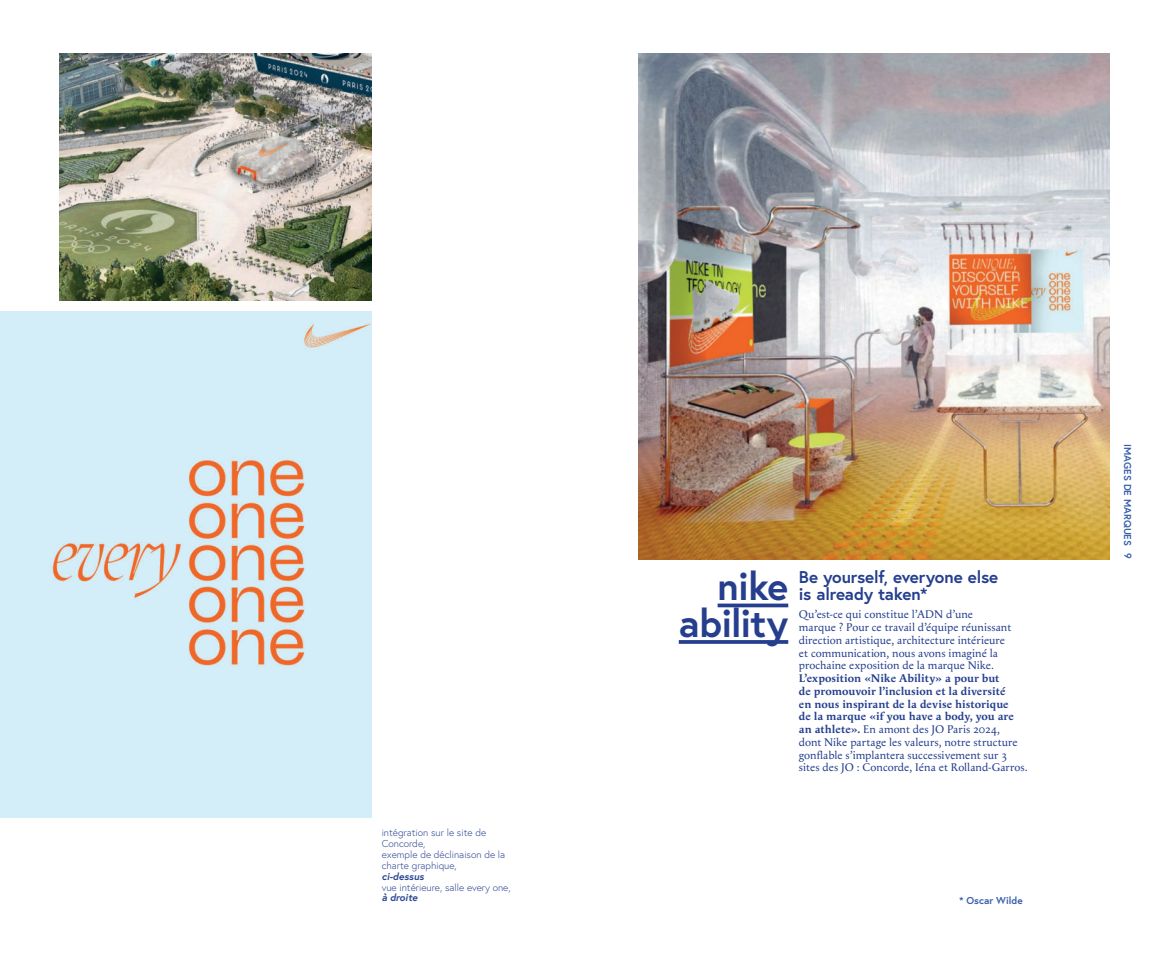
<style>
.page{position:relative;width:1170px;height:957px;background:#fff}
.page>*{position:absolute;margin:0;border:0;box-sizing:border-box;transform-origin:0 0}
.t1{font:700 39px/36.5px "Europa";letter-spacing:-.025em;color:#253f8e;text-align:right}
.t2{font:700 17px/17px "Europa";letter-spacing:-.01em;color:#253f8e}
.t3{font:700 11.5px/12.8px "Apolline Std";letter-spacing:-.005em;color:#253f8e}
.t4{font:11.5px/12.8px "Apolline Std";letter-spacing:.005em;color:#253f8e}
.t5{font:300 10px/10.9px "Europa";color:#2a4692}
.t6{font:700 10px "Europa";color:#395eab}
.t7{font:italic 700 10px "Europa";color:#2a4692}
.s1{font-weight:400}
</style>
<div class="page">
<img style="left:60px;top:53px;width:311px;height:248px">
<img style="left:0;top:311px;width:371px;height:506px">
<svg style="left:717px;top:603px;width:71px;height:4px"></svg>
<svg style="left:678px;top:640px;width:110px;height:4px"></svg>
<img style="left:638px;top:53px;width:471px;height:506px">
<p class="t5" style="left:381px;top:828px;width:125px">intégration sur le site de<br>Concorde,<br>exemple de déclinaison de la charte graphique,</p>
<p class="t7" style="left:381px;top:871px;width:44px">ci-dessus</p>
<p class="t5" style="left:381px;top:882px;width:130px">vue intérieure, salle every one,</p>
<p class="t7" style="left:381px;top:893px;width:37px">à droite</p>
<h1 class="t1" style="left:678px;top:568px;width:111px">nike ability</h1>
<h2 class="t2" style="left:798px;top:568px;width:201px">Be yourself, everyone else is already taken*</h2>
<p class="t4" style="left:798px;top:609px;width:214px">Qu’est-ce qui constitue l’ADN d’une marque ? Pour ce travail d’équipe réunissant direction artistique, architecture intérieure et communication, nous avons imaginé la prochaine exposition de la marque Nike.</p>
<p class="t3" style="left:798px;top:673px;width:230px">L’exposition «Nike Ability» a pour but<br>de promouvoir l’inclusion et la diversité<br>en nous inspirant de la devise historique<br>de la marque «if you have a body, you are an athlete». <span class="s1">En amont des JO Paris 2024,<br>dont Nike partage les valeurs, notre structure gonflable s’implantera successivement sur 3 sites des JO : Concorde, Iéna et Rolland-Garros.</span></p>
<p class="t6" style="left:959px;top:894px;width:65px">* Oscar Wilde</p>
<p class="t6" style="left:1133px;top:444px;width:103px;rotate:90deg">IMAGES DE MARQUES</p>
<p class="t6" style="left:1134px;top:553px;width:7px;rotate:90deg">9</p>
</div>
